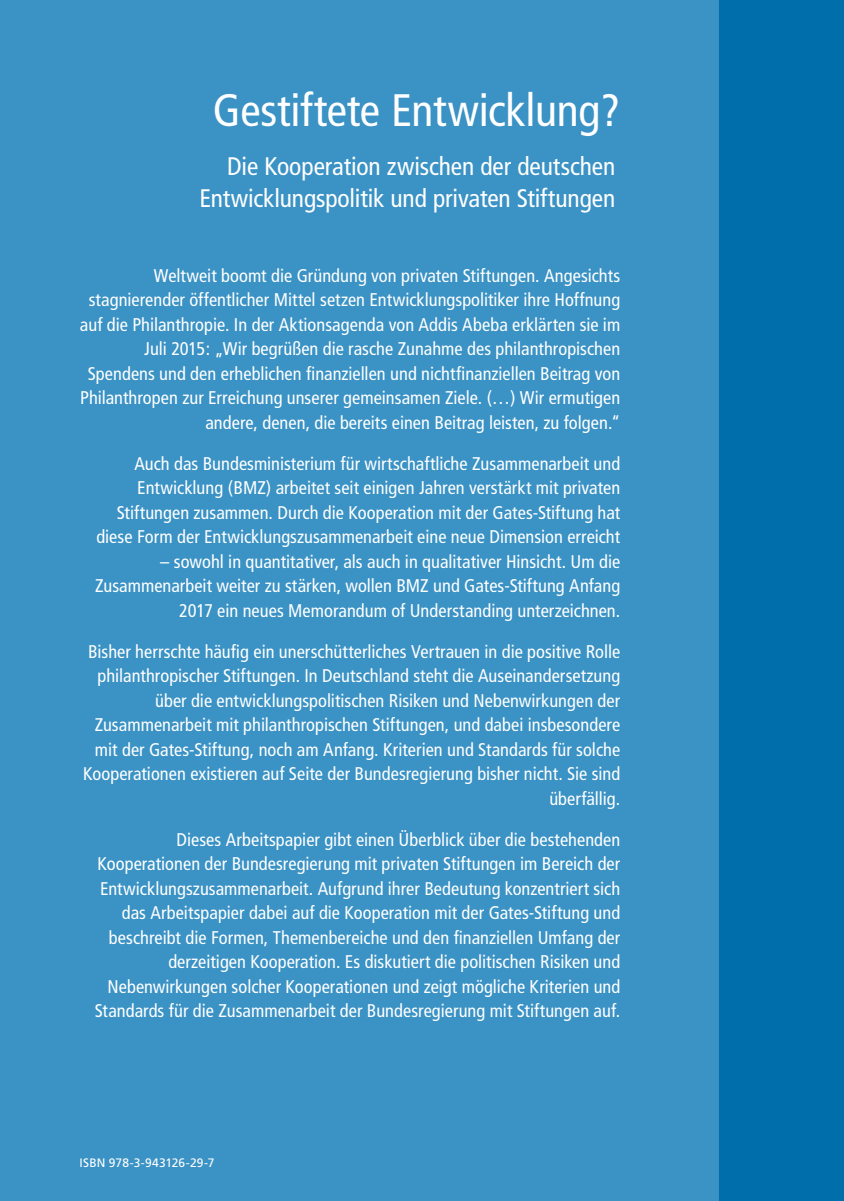
<style>
.page{position:relative;width:844px;height:1201px;background:#fff}
.page>*{position:absolute;margin:0;border:0;box-sizing:border-box;transform-origin:0 0}
.t1{font:condensed 45.5px "Frutiger";letter-spacing:-.005em;color:#fff}
.t2{font:condensed 25.38px/31.5px "Frutiger";letter-spacing:-.005em;color:#fff;text-align:right}
.t3{font:condensed 18.38px/24.5px "Frutiger";color:#fff;text-align:right}
.t4{font:12.25px "Frutiger";letter-spacing:.015em;color:#fff}
</style>
<div class="page">
<div style="left:0;top:0;width:843px;height:1200px;background:#3a92c5"></div>
<div style="left:719px;top:0;width:124px;height:1200px;background:#006eab"></div>
<h1 class="t1" style="left:213px;top:83px;width:408px">Gestiftete Entwicklung?</h1>
<h2 class="t2" style="left:199px;top:151px;width:417px">Die Kooperation zwischen der deutschen<br>Entwicklungspolitik und privaten Stiftungen</h2>
<p class="t3" style="left:80px;top:263px;width:541px">Weltweit boomt die Gründung von privaten Stiftungen. Angesichts stagnierender öffentlicher Mittel setzen Entwicklungspolitiker ihre Hoffnung auf die Philanthropie. In der Aktionsagenda von Addis Abeba erklärten sie im Juli 2015: „Wir begrüßen die rasche Zunahme des philanthropischen Spendens und den erheblichen finanziellen und nichtfinanziellen Beitrag von Philanthropen zur Erreichung unserer gemeinsamen Ziele. (…) Wir ermutigen andere, denen, die bereits einen Beitrag leisten, zu folgen.“</p>
<p class="t3" style="left:96px;top:451px;width:525px">Auch das Bundesministerium für wirtschaftliche Zusammenarbeit und Entwicklung (BMZ) arbeitet seit einigen Jahren verstärkt mit privaten Stiftungen zusammen. Durch die Kooperation mit der Gates-Stiftung hat diese Form der Entwicklungszusammenarbeit eine neue Dimension erreicht</p>
<p class="t3" style="left:95px;top:549px;width:526px">– sowohl in quantitativer, als auch in qualitativer Hinsicht. Um die<br>Zusammenarbeit weiter zu stärken, wollen BMZ und Gates-Stiftung Anfang<br>2017 ein neues Memorandum of Understanding unterzeichnen.</p>
<p class="t3" style="left:83px;top:639px;width:538px">Bisher herrschte häufig ein unerschütterliches Vertrauen in die positive Rolle philanthropischer Stiftungen. In Deutschland steht die Auseinandersetzung über die entwicklungspolitischen Risiken und Nebenwirkungen der Zusammenarbeit mit philanthropischen Stiftungen, und dabei insbesondere mit der Gates-Stiftung, noch am Anfang. Kriterien und Standards für solche Kooperationen existieren auf Seite der Bundesregierung bisher nicht. Sie sind überfällig.</p>
<p class="t3" style="left:95px;top:827px;width:527px">Dieses Arbeitspapier gibt einen Überblick über die bestehenden Kooperationen der Bundesregierung mit privaten Stiftungen im Bereich der Entwicklungszusammenarbeit. Aufgrund ihrer Bedeutung konzentriert sich das Arbeitspapier dabei auf die Kooperation mit der Gates-Stiftung und beschreibt die Formen, Themenbereiche und den finanziellen Umfang der derzeitigen Kooperation. Es diskutiert die politischen Risiken und Nebenwirkungen solcher Kooperationen und zeigt mögliche Kriterien und Standards für die Zusammenarbeit der Bundesregierung mit Stiftungen auf.</p>
<p class="t4" style="left:79px;top:1155px;width:137px">ISBN 978-3-943126-29-7</p>
</div>
